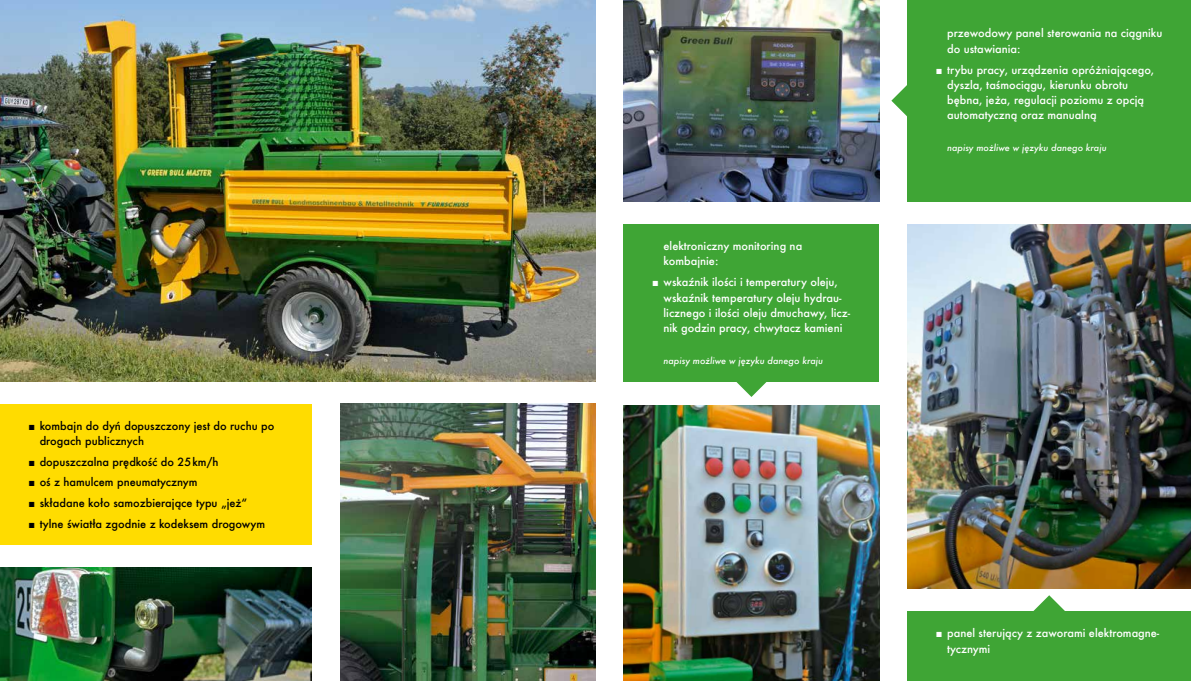
<style>
.page{position:relative;width:1191px;height:681px;background:#fff}
.page>*{position:absolute;margin:0;border:0;box-sizing:border-box;transform-origin:0 0}
.t1{font:500 11px/15.2px "Futura";color:#fff}
.t2{font:500 11px/15px "Futura";color:#000}
.t3{font:italic 500 9px "Futura";color:#fff}
.s1{font-family:"Arial";font-weight:400}
</style>
<div class="page">
<img style="left:0;top:0;width:595px;height:381px">
<img style="left:0;top:567px;width:312px;height:113px">
<img style="left:340px;top:403px;width:255px;height:277px">
<img style="left:624px;top:405px;width:255px;height:275px">
<img style="left:624px;top:0;width:255px;height:201px">
<img style="left:907px;top:224px;width:284px;height:364px">
<div style="left:0;top:403px;width:312px;height:141px;background:#ffdc00"></div>
<div style="left:624px;top:224px;width:255px;height:157px;background:#3fa535"></div>
<svg style="left:735px;top:381px;width:32px;height:16px"></svg>
<div style="left:907px;top:0;width:284px;height:201px;background:#3fa535"></div>
<svg style="left:891px;top:85px;width:16px;height:31px"></svg>
<div style="left:907px;top:611px;width:284px;height:69px;background:#3fa535"></div>
<svg style="left:1033px;top:595px;width:32px;height:16px"></svg>
<p class="t2" style="left:40px;top:418px;width:236px;text-indent:-11px"><span class="s1">■</span> kombajn do dyń dopuszczony jest do ruchu po drogach publicznych</p>
<p class="t2" style="left:28px;top:454px;width:191px"><span class="s1">■</span> dopuszczalna prędkość do 25 km/h</p>
<p class="t2" style="left:28px;top:474px;width:171px"><span class="s1">■</span> oś z hamulcem pneumatycznym</p>
<p class="t2" style="left:28px;top:495px;width:220px"><span class="s1">■</span> składane koło samozbierające typu „jeż“</p>
<p class="t2" style="left:28px;top:516px;width:238px"><span class="s1">■</span> tylne światła zgodnie z kodeksem drogowym</p>
<p class="t1" style="left:663px;top:238px;width:140px">elektroniczny monitoring na kombajnie:</p>
<p class="t1" style="left:663px;top:274px;width:188px;text-indent:-11px"><span class="s1">■</span> wskaźnik ilości i temperatury oleju, wskaźnik temperatury oleju hydrau&shy;licznego i ilości oleju dmuchawy, licz&shy;nik godzin pracy, chwytacz kamieni</p>
<p class="t3" style="left:663px;top:354px;width:161px">napisy możliwe w języku danego kraju</p>
<p class="t1" style="left:947px;top:26px;width:217px">przewodowy panel sterowania na ciągniku do ustawiania:</p>
<p class="t1" style="left:947px;top:62px;width:209px;text-indent:-11px"><span class="s1">■</span> trybu pracy, urządzenia opróżniającego, dyszla, taśmociągu, kierunku obrotu bębna, jeża, regulacji poziomu z opcją automatyczną oraz manualną</p>
<p class="t3" style="left:947px;top:142px;width:161px">napisy możliwe w języku danego kraju</p>
<p class="t1" style="left:947px;top:625px;width:214px;text-indent:-11px"><span class="s1">■</span> panel sterujący z zaworami elektromagne&shy;tycznymi</p>
</div>
